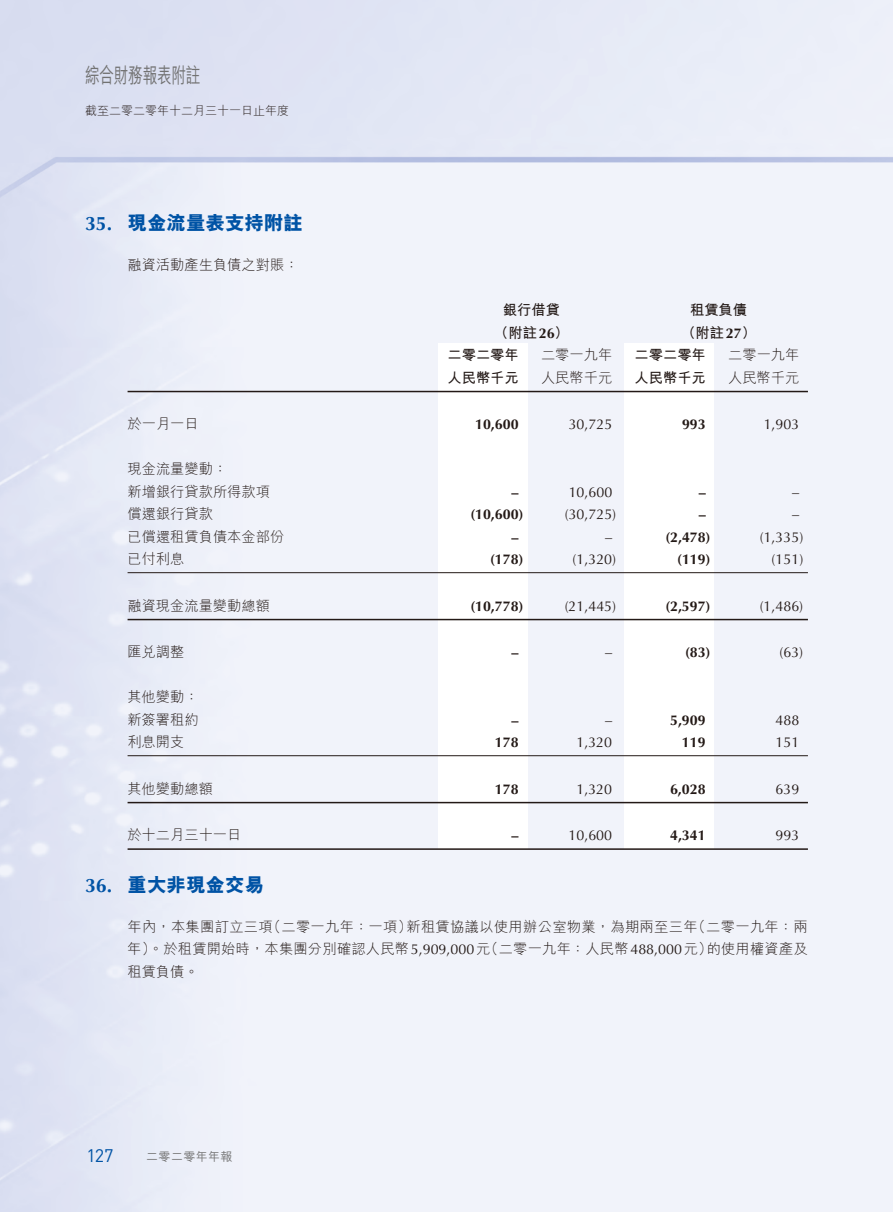
<style>
.page{position:relative;width:893px;height:1212px;background:#fff}
.page>*{position:absolute;margin:0;border:0;box-sizing:border-box;transform-origin:0 0}
.t1{font:500 21px "M Hei HK";letter-spacing:-.02em;color:#727272;scale:.7 1}
.t2{font:800 19.5px "M Hei HK";color:#0053a5}
.t3{font:700 19.5px "Optima LT Std";color:#0053a5}
.t4{font:18px "DIN";color:#0053a5}
.t5{font:300 14.25px/22.5px "M Hei HK";color:#231916}
.t6{font:14.25px "Optima LT Std";color:#231916}
.t7{font:700 14.25px "Optima LT Std";color:#231916}
.t8{font:700 14.25px "M Hei HK";color:#231916}
.t9{font:300 14.25px "M Hei HK";letter-spacing:.025em;color:#231916}
.t10{font:300 12px "M Hei HK";color:#231916}
.t11{font:500 12px "M Hei HK";letter-spacing:.03em;color:#727272}
.s1{font-family:"Optima LT Std"}
.s2{font-family:"Optima LT Std";font-weight:400}
</style>
<div class="page">
<hr style="left:128px;top:391px;width:680px;height:1px;background:#231916">
<hr style="left:128px;top:572px;width:680px;height:1px;background:#231916">
<hr style="left:128px;top:619px;width:680px;height:1px;background:#231916">
<hr style="left:128px;top:755px;width:680px;height:1px;background:#231916">
<hr style="left:128px;top:802px;width:680px;height:1px;background:#231916">
<hr style="left:128px;top:848px;width:680px;height:2px;background:#231916">
<h1 class="t1" style="left:85px;top:60px;width:167px">綜合財務報表附註</h1>
<p class="t10" style="left:85px;top:104px;width:205px">截至二零二零年十二月三十一日止年度</p>
<h2 class="t3" style="left:85px;top:212px;width:29px">35.</h2>
<h2 class="t3" style="left:85px;top:874px;width:29px">36.</h2>
<h2 class="t2" style="left:128px;top:213px;width:177px">現金流量表支持附註</h2>
<p class="t5" style="left:128px;top:254px;width:172px">融資活動產生負債之對賬：</p>
<p class="t8" style="left:503px;top:300px;width:58px">銀行借貸</p>
<p class="t8" style="left:690px;top:300px;width:58px">租賃負債</p>
<p class="t8" style="left:494px;top:322px;width:76px">（附註<span class="s1">26</span>）</p>
<p class="t8" style="left:681px;top:322px;width:76px">（附註<span class="s1">27</span>(</p>
<p class="t8" style="left:447px;top:345px;width:73px">二零二零年</p>
<p class="t5" style="left:541px;top:344px;width:73px">二零一九年</p>
<p class="t8" style="left:635px;top:345px;width:73px">二零二零年</p>
<p class="t5" style="left:728px;top:344px;width:73px">二零一九年</p>
<p class="t8" style="left:447px;top:367px;width:73px">人民幣千元</p>
<p class="t5" style="left:541px;top:366px;width:73px">人民幣千元</p>
<p class="t8" style="left:635px;top:367px;width:73px">人民幣千元</p>
<p class="t5" style="left:728px;top:366px;width:73px">人民幣千元</p>
<p class="t5" style="left:128px;top:413px;width:73px">於一月一日</p>
<p class="t5" style="left:128px;top:458px;width:101px">現金流量變動：</p>
<p class="t7" style="left:475px;top:416px;width:45px">10,600</p>
<p class="t6" style="left:569px;top:416px;width:45px">30,725</p>
<p class="t7" style="left:682px;top:416px;width:25px">993</p>
<p class="t6" style="left:764px;top:416px;width:37px">1,903</p>
<p class="t5" style="left:128px;top:480px;width:144px">新增銀行貸款所得款項</p>
<p class="t7" style="left:512px;top:484px;width:9px">–</p>
<p class="t6" style="left:569px;top:484px;width:45px">10,600</p>
<p class="t7" style="left:699px;top:484px;width:9px">–</p>
<p class="t6" style="left:792px;top:484px;width:9px">–</p>
<p class="t5" style="left:128px;top:503px;width:87px">償還銀行貸款</p>
<p class="t7" style="left:470px;top:506px;width:55px">)10,600(</p>
<p class="t6" style="left:565px;top:506px;width:53px">)30,725(</p>
<p class="t7" style="left:699px;top:506px;width:9px">–</p>
<p class="t6" style="left:792px;top:506px;width:9px">–</p>
<p class="t5" style="left:127px;top:525px;width:158px">已償還租賃負債本金部份</p>
<p class="t7" style="left:512px;top:529px;width:9px">–</p>
<p class="t6" style="left:605px;top:529px;width:9px">–</p>
<p class="t7" style="left:665px;top:529px;width:47px">)2,478(</p>
<p class="t6" style="left:760px;top:529px;width:45px">)1,335(</p>
<p class="t5" style="left:127px;top:548px;width:59px">已付利息</p>
<p class="t7" style="left:490px;top:551px;width:35px">)178(</p>
<p class="t6" style="left:573px;top:551px;width:45px">)1,320(</p>
<p class="t7" style="left:677px;top:551px;width:35px">)119(</p>
<p class="t6" style="left:772px;top:551px;width:33px">)151(</p>
<p class="t5" style="left:127px;top:594px;width:144px">融資現金流量變動總額</p>
<p class="t7" style="left:470px;top:598px;width:55px">)10,778(</p>
<p class="t6" style="left:565px;top:598px;width:53px">)21,445(</p>
<p class="t7" style="left:665px;top:598px;width:47px">)2,597(</p>
<p class="t6" style="left:760px;top:598px;width:45px">)1,486(</p>
<p class="t5" style="left:127px;top:641px;width:59px">匯兌調整</p>
<p class="t5" style="left:127px;top:686px;width:73px">其他變動：</p>
<p class="t7" style="left:511px;top:644px;width:9px">–</p>
<p class="t6" style="left:605px;top:644px;width:9px">–</p>
<p class="t7" style="left:685px;top:644px;width:27px">)83(</p>
<p class="t6" style="left:779px;top:644px;width:25px">)63(</p>
<p class="t5" style="left:127px;top:708px;width:73px">新簽署租約</p>
<p class="t7" style="left:511px;top:712px;width:9px">–</p>
<p class="t6" style="left:605px;top:712px;width:9px">–</p>
<p class="t7" style="left:670px;top:712px;width:37px">5,909</p>
<p class="t6" style="left:775px;top:712px;width:25px">488</p>
<p class="t5" style="left:127px;top:731px;width:58px">利息開支</p>
<p class="t7" style="left:495px;top:734px;width:25px">178</p>
<p class="t6" style="left:576px;top:734px;width:37px">1,320</p>
<p class="t7" style="left:682px;top:734px;width:25px">119</p>
<p class="t6" style="left:775px;top:734px;width:25px">151</p>
<p class="t5" style="left:127px;top:777px;width:87px">其他變動總額</p>
<p class="t7" style="left:495px;top:781px;width:25px">178</p>
<p class="t6" style="left:576px;top:781px;width:37px">1,320</p>
<p class="t7" style="left:670px;top:781px;width:37px">6,028</p>
<p class="t6" style="left:775px;top:781px;width:25px">639</p>
<p class="t5" style="left:127px;top:824px;width:115px">於十二月三十一日</p>
<h2 class="t2" style="left:128px;top:875px;width:138px">重大非現金交易</h2>
<p class="t7" style="left:511px;top:827px;width:9px">–</p>
<p class="t6" style="left:569px;top:827px;width:45px">10,600</p>
<p class="t7" style="left:670px;top:827px;width:37px">4,341</p>
<p class="t6" style="left:775px;top:827px;width:25px">993</p>
<p class="t9" style="left:406px;top:919px;width:293px">新租賃協議以使用辦公室物業，為期兩至三年</p>
<p class="t5" style="left:267px;top:915px;width:147px">（二零一九年：一項）</p>
<p class="t5" style="left:692px;top:915px;width:118px">（二零一九年：兩</p>
<p class="t9" style="left:128px;top:919px;width:147px">年內，本集團訂立三項</p>
<p class="t5" style="left:127px;top:938px;width:587px">年）。於租賃開始時，本集團分別確認人民幣<span class="s2">5,909,000</span> （元二零一九年：人民幣<span class="s2">488,000</span>元）租賃負債。</p>
<p class="t5" style="left:707px;top:938px;width:103px">的使用權資產及</p>
<p class="t4" style="left:86px;top:1144px;width:28px">127</p>
<p class="t11" style="left:146px;top:1148px;width:88px">二零二零年年報</p>
</div>
